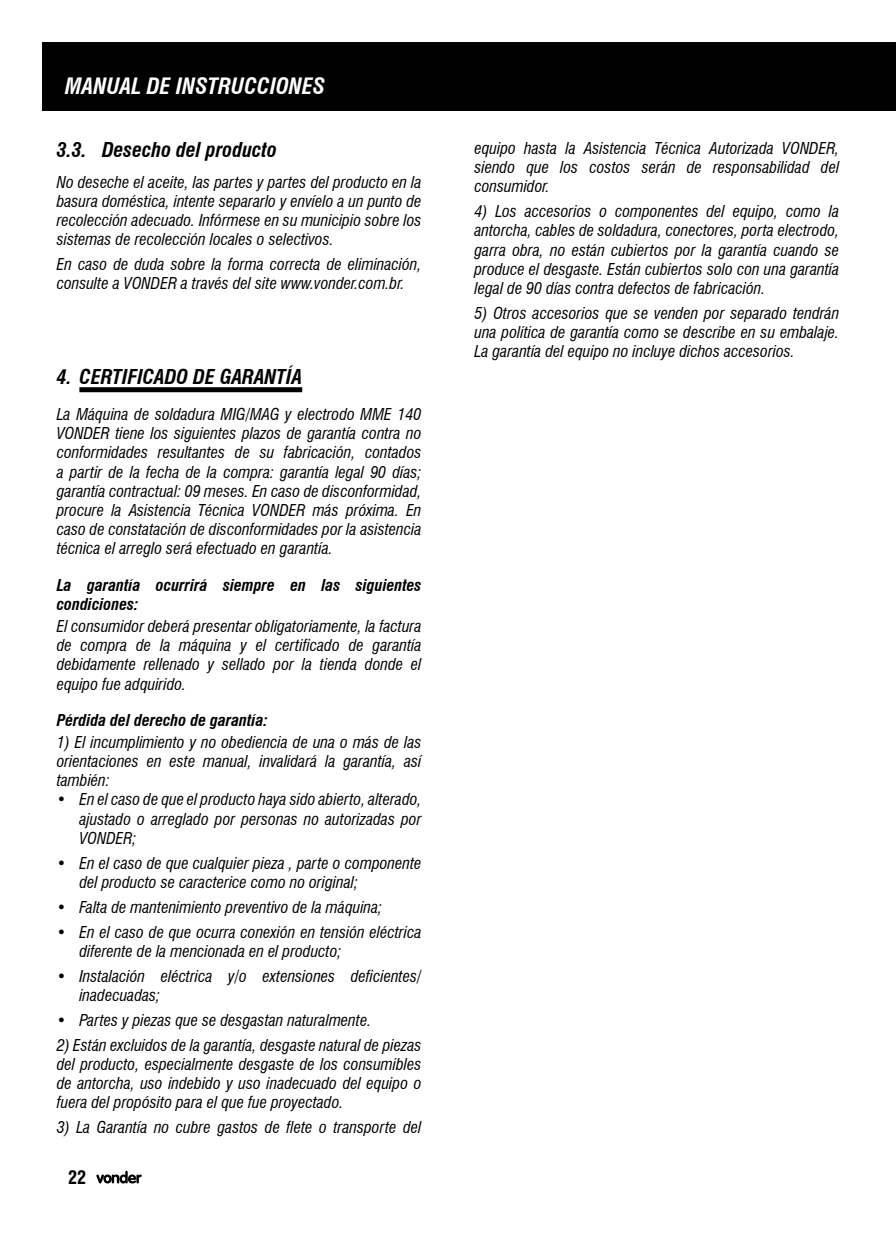
<style>
.page{position:relative;width:896px;height:1248px;background:#fff}
.page>*{position:absolute;margin:0;border:0;box-sizing:border-box;transform-origin:0 0}
.t1{font:italic 700 condensed 22px "Swiss 721 BT";color:#fff}
.t2{font:italic 700 condensed 20px "Swiss 721 BT";color:#000}
.t3{font:700 condensed 18px "Swiss 721 BT";color:#000}
.t4{font:italic condensed 16px/19.2px "Swiss 721 BT";color:#000;text-align:justify}
.t5{font:italic 700 condensed 16px/19.2px "Swiss 721 BT";color:#000}
</style>
<div class="page">
<div style="left:79px;top:387px;width:223px;height:5px;background:#000"></div>
<div style="left:867px;top:43px;width:29px;height:68px;background:#000"></div>
<div style="left:43px;top:43px;width:824px;height:68px;background:#000"></div>
<svg style="left:96px;top:1170px;width:46px;height:13px"></svg>
<h1 class="t1" style="left:65px;top:73px;width:262px">MANUAL DE INSTRUCCIONES</h1>
<p class="t2" style="left:57px;top:138px;width:222px">3.3. Desecho del producto</p>
<p class="t4" style="left:57px;top:172px;width:366px">No deseche el aceite, las partes y partes del producto en la basura doméstica, intente separarlo y envíelo a un punto de recolección adecuado. Infórmese en su municipio sobre los sistemas de recolección locales o selectivos.</p>
<p class="t4" style="left:57px;top:255px;width:366px">En caso de duda sobre la forma correcta de eliminación, consulte a VONDER a través del site www.vonder.com.br.</p>
<p class="t2" style="left:57px;top:364px;width:247px">4. CERTIFICADO DE GARANTÍA</p>
<p class="t4" style="left:57px;top:404px;width:366px">La Máquina de soldadura MIG/MAG y electrodo MME 140<br>VONDER tiene los siguientes plazos de garantía contra no conformidades resultantes de su fabricación, contados a partir de la fecha de la compra: garantía legal 90 días; garantía contractual: 09 meses. En caso de disconformidad, procure la Asistencia Técnica VONDER más próxima. En caso de constatación de disconformidades por la asistencia técnica el arreglo será efectuado en garantía.</p>
<p class="t5" style="left:57px;top:575px;width:366px">La garantía ocurrirá siempre en las siguientes condiciones:</p>
<p class="t4" style="left:57px;top:616px;width:366px">El consumidor deberá presentar obligatoriamente, la factura de compra de la máquina y el certificado de garantía debidamente rellenado y sellado por la tienda donde el equipo fue adquirido.</p>
<p class="t5" style="left:57px;top:710px;width:213px">Pérdida del derecho de garantía:</p>
<p class="t4" style="left:57px;top:732px;width:366px">1) El incumplimiento y no obediencia de una o más de las orientaciones en este manual, invalidará la garantía, así también:</p>
<p class="t4" style="left:79px;top:790px;width:344px;text-indent:-23px">• En el caso de que el producto haya sido abierto, alterado, ajustado o arreglado por personas no autorizadas por VONDER;</p>
<p class="t4" style="left:79px;top:853px;width:344px;text-indent:-23px">• En el caso de que cualquier pieza , parte o componente del producto se caracterice como no original;</p>
<p class="t4" style="left:57px;top:897px;width:327px">• Falta de mantenimiento preventivo de la máquina;</p>
<p class="t4" style="left:79px;top:922px;width:344px;text-indent:-23px">• En el caso de que ocurra conexión en tensión eléctrica diferente de la mencionada en el producto;</p>
<p class="t4" style="left:79px;top:966px;width:344px;text-indent:-23px">• Instalación eléctrica y/o extensiones deficientes/ inadecuadas;</p>
<p class="t4" style="left:57px;top:1010px;width:316px">• Partes y piezas que se desgastan naturalmente.</p>
<p class="t4" style="left:57px;top:1035px;width:366px">2) Están excluidos de la garantía, desgaste natural de piezas del producto, especialmente desgaste de los consumibles de antorcha, uso indebido y uso inadecuado del equipo o fuera del propósito para el que fue proyectado.</p>
<p class="t4" style="left:57px;top:1117px;width:366px">3) La Garantía no cubre gastos de flete o transporte del</p>
<p class="t3" style="left:68px;top:1166px;width:19px">22</p>
<p class="t4" style="left:474px;top:138px;width:366px">equipo hasta la Asistencia Técnica Autorizada VONDER, siendo que los costos serán de responsabilidad del consumidor.</p>
<p class="t4" style="left:474px;top:202px;width:366px">4) Los accesorios o componentes del equipo, como la antorcha, cables de soldadura, conectores, porta electrodo, garra obra, no están cubiertos por la garantía cuando se produce el desgaste. Están cubiertos solo con una garantía legal de 90 días contra defectos de fabricación.</p>
<p class="t4" style="left:474px;top:303px;width:366px">5) Otros accesorios que se venden por separado tendrán una política de garantía como se describe en su embalaje.<br>La garantía del equipo no incluye dichos accesorios.</p>
</div>
